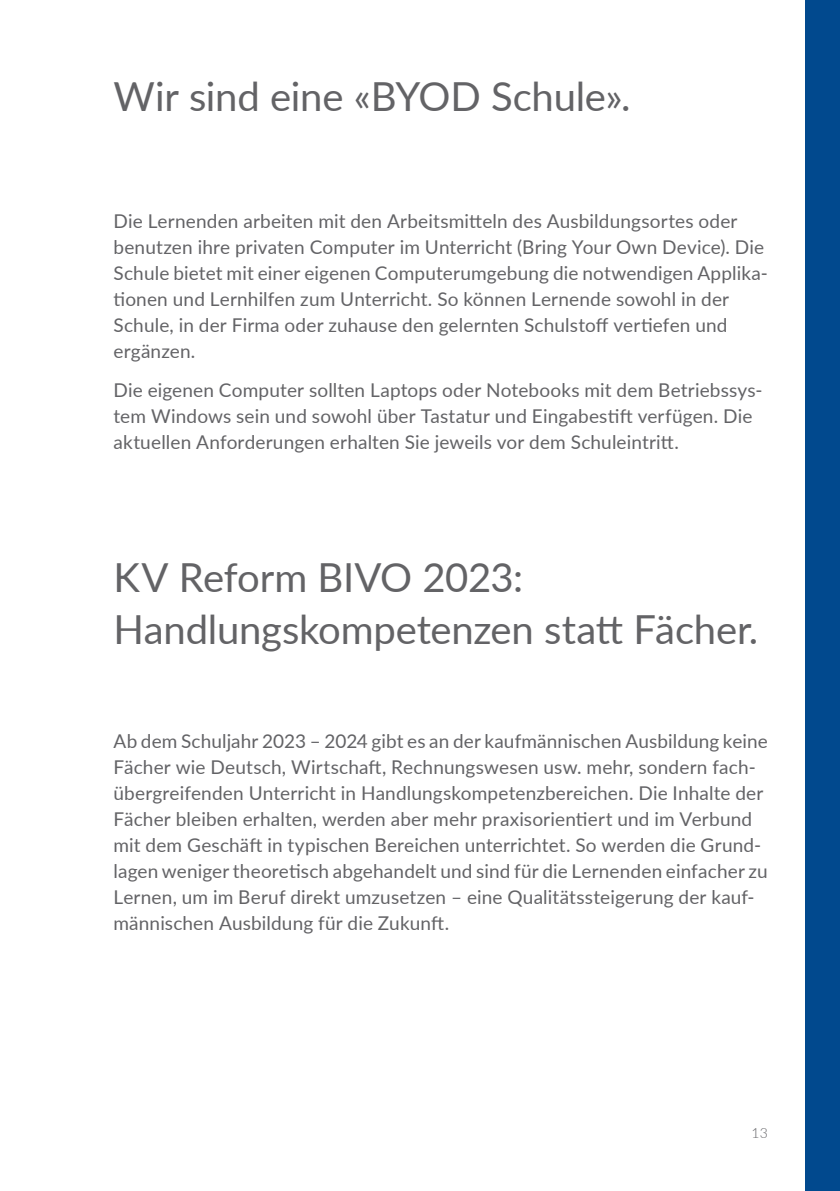
<style>
.page{position:relative;width:840px;height:1191px;background:#fff}
.page>*{position:absolute;margin:0;border:0;box-sizing:border-box;transform-origin:0 0}
.t1{font:40px/52px "Lato";letter-spacing:-.005em;color:#636366}
.t2{font:19px/26px "Lato";letter-spacing:.01em;color:#636366}
.t3{font:300 14px "Lato";color:#636366}
</style>
<div class="page">
<div style="left:805px;top:0;width:34px;height:1191px;background:#01498e"></div>
<h1 class="t1" style="left:113px;top:69px;width:518px">Wir sind eine «BYOD Schule».</h1>
<p class="t2" style="left:113px;top:207px;width:655px">Die Lernenden arbeiten mit den Arbeitsmitteln des Ausbildungsortes oder benutzen ihre privaten Computer im Unterricht (Bring Your Own Device). Die Schule bietet mit einer eigenen Computerumgebung die notwendigen Applika&shy;tionen und Lernhilfen zum Unterricht. So können Lernende sowohl in der Schule, in der Firma oder zuhause den gelernten Schulstoff vertiefen und ergänzen.</p>
<p class="t2" style="left:113px;top:376px;width:650px">Die eigenen Computer sollten Laptops oder Notebooks mit dem Betriebssys&shy;tem Windows sein und sowohl über Tastatur und Eingabestift verfügen. Die aktuellen Anforderungen erhalten Sie jeweils vor dem Schuleintritt.</p>
<h1 class="t1" style="left:113px;top:550px;width:645px">KV Reform BIVO 2023:<br>Handlungskompetenzen statt Fächer.</h1>
<p class="t2" style="left:113px;top:727px;width:655px">Ab dem Schuljahr 2023 – 2024 gibt es an der kaufmännischen Ausbildung keine Fächer wie Deutsch, Wirtschaft, Rechnungswesen usw. mehr, sondern fach&shy;übergreifenden Unterricht in Handlungskompetenzbereichen. Die Inhalte der Fächer bleiben erhalten, werden aber mehr praxisorientiert und im Verbund mit dem Geschäft in typischen Bereichen unterrichtet. So werden die Grund&shy;lagen weniger theoretisch abgehandelt und sind für die Lernenden einfacher zu Lernen, um im Beruf direkt umzusetzen – eine Qualitätssteigerung der kauf&shy;männischen Ausbildung für die Zukunft.</p>
<p class="t3" style="left:751px;top:1123px;width:18px">13</p>
</div>
